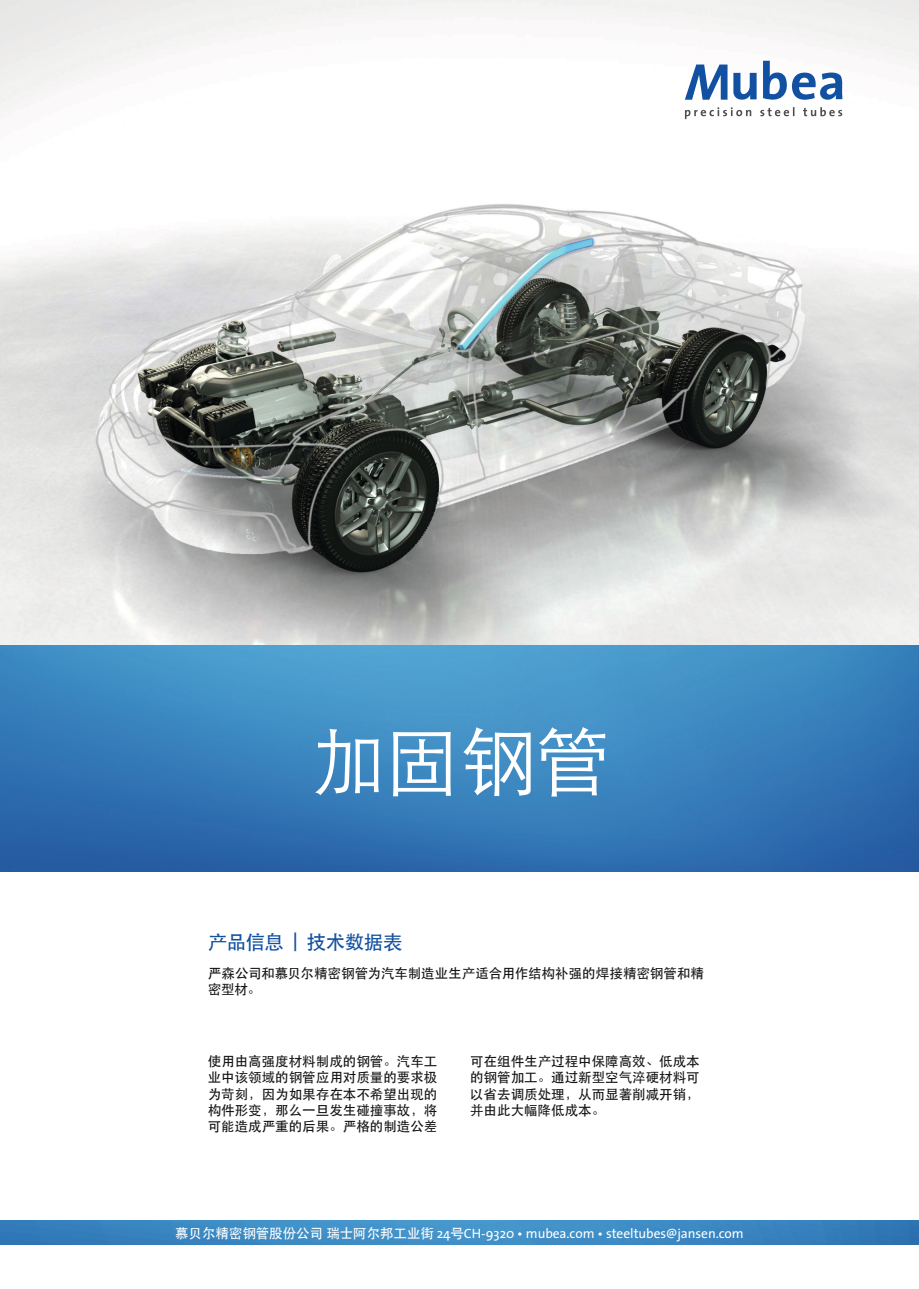
<style>
.page{position:relative;width:919px;height:1289px;background:#fff}
.page>*{position:absolute;margin:0;border:0;box-sizing:border-box;transform-origin:0 0}
.t1{font:300 75px "ST Heiti SC";color:#fff}
.t2{font:500 19.5px "ST Heiti SC";letter-spacing:-.025em;color:#1250a1}
.t3{font:500 13.5px/16.2px "ST Heiti SC";color:#131413;text-align:justify}
.t4{font:13.5px "The Sans";letter-spacing:-.005em;color:#fff}
.s1{font-family:"ST Heiti SC";font-weight:500}
</style>
<div class="page">
<img style="left:0;top:644px;width:918px;height:227px">
<svg style="left:0;top:1220px;width:918px;height:24px;background:#3b87c1"></svg>
<img style="left:0;top:0;width:918px;height:644px">
<svg style="left:684px;top:61px;width:159px;height:58px"></svg>
<h1 class="t1" style="left:309px;top:697px;width:301px">加固钢管</h1>
<h2 class="t2" style="left:208px;top:931px;width:196px">产品信息 | 技术数据表</h2>
<p class="t3" style="left:208px;top:964px;width:498px">严森公司和慕贝尔精密钢管为汽车制造业生产适合用作结构补强的焊接精密钢管和精密型材。</p>
<p class="t3" style="left:208px;top:1052px;width:231px">使用由高强度材料制成的钢管。汽车工业中该领域的钢管应用对质量的要求极为苛刻，因为如果存在本不希望出现的构件形变，那么一旦发生碰撞事故，将可能造成严重的后果。严格的制造公差</p>
<p class="t3" style="left:470px;top:1052px;width:231px">可在组件生产过程中保障高效、低成本的钢管加工。通过新型空气淬硬材料可以省去调质处理，从而显著削减开销，并由此大幅降低成本。</p>
<p class="t4" style="left:175px;top:1222px;width:570px"><span class="s1">慕贝尔精密钢管股份公司 瑞士阿尔邦工业街</span> 24<span class="s1">号</span>CH-9320 • mubea.com • steeltubes@jansen.com</p>
</div>
